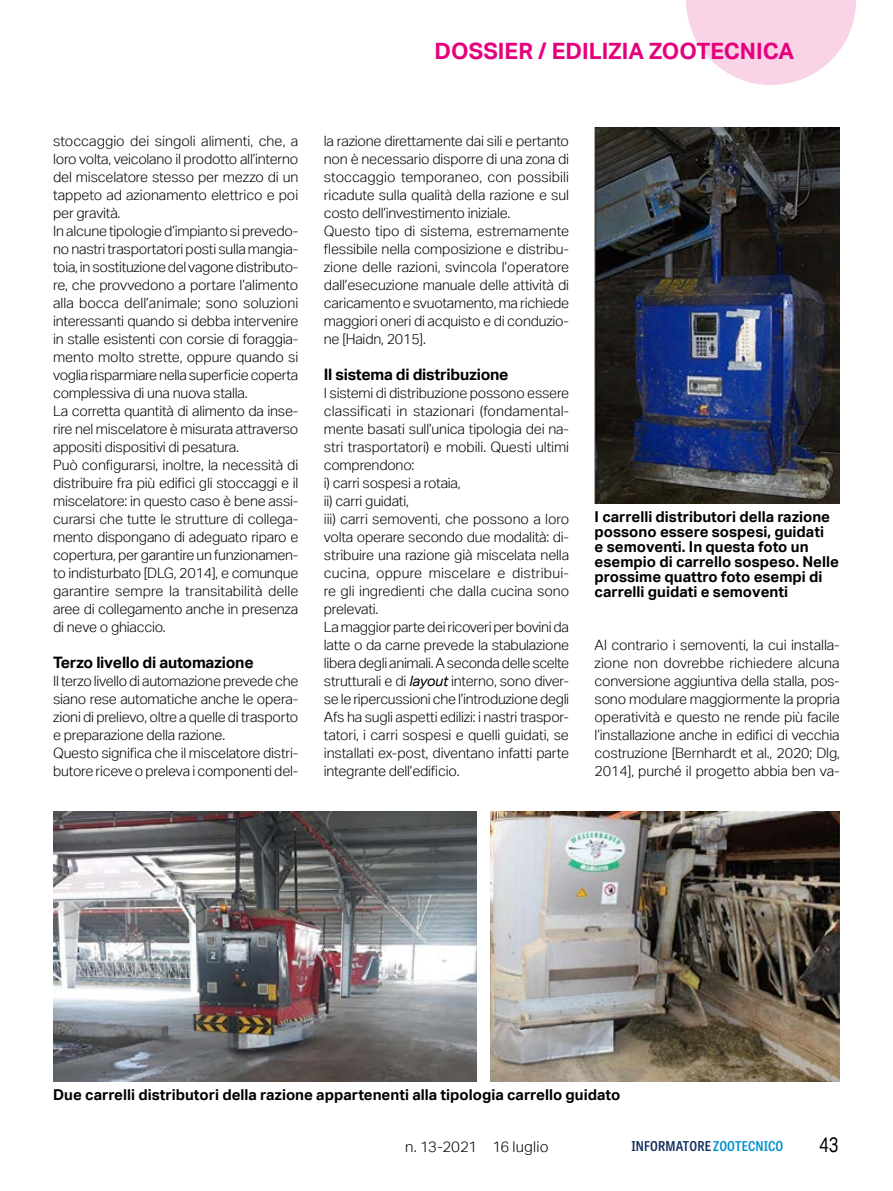
<style>
.page{position:relative;width:893px;height:1191px;background:#fff}
.page>*{position:absolute;margin:0;border:0;box-sizing:border-box;transform-origin:0 0}
.t1{font:700 22.5px "Aktiv Grotesk";color:#e6007d}
.t2{font:21px "Aktiv Grotesk";color:#000;scale:.8 1}
.iz20_titoletto_infra{font:700 15.75px "Aktiv Grotesk";letter-spacing:-.015em;color:#000}
.iz20_didascalia{font:700 15px/15px "Aktiv Grotesk";color:#000}
.t3{font:300 15px "Aktiv Grotesk";letter-spacing:.005em;color:#000}
.iz20_testo{font:300 14.25px/18px "Aktiv Grotesk";letter-spacing:-.015em;color:#000;text-align:justify}
.t4{font:600 semi-condensed 13.5px "Tablet Gothic";letter-spacing:.01em;color:#122e5c}
.s1{font-weight:400;font-style:italic}
.s2{color:#008fcf}
</style>
<div class="page">
<svg style="left:686px;top:0;width:170px;height:85px"></svg>
<img style="left:595px;top:128px;width:245px;height:376px">
<img style="left:53px;top:812px;width:423px;height:270px">
<img style="left:490px;top:812px;width:350px;height:270px">
<h1 class="t1" style="left:434px;top:37px;width:361px">DOSSIER / EDILIZIA ZOOTECNICA</h1>
<p class="iz20_testo" style="left:53px;top:132px;width:247px">stoccaggio dei singoli alimenti, che, a loro volta, veicolano il prodotto all’interno del miscelatore stesso per mezzo di un tappeto ad azionamento elettrico e poi per gravità.</p>
<p class="iz20_testo" style="left:53px;top:222px;width:247px">In alcune tipologie d’impianto si prevedo&shy;no nastri trasportatori posti sulla mangia&shy;toia, in sostituzione del vagone distributo&shy;re, che provvedono a portare l’alimento alla bocca dell’animale; sono soluzioni interessanti quando si debba intervenire in stalle esistenti con corsie di foraggia&shy;mento molto strette, oppure quando si voglia risparmiare nella superficie coperta complessiva di una nuova stalla.</p>
<p class="iz20_testo" style="left:53px;top:402px;width:247px">La corretta quantità di alimento da inse&shy;rire nel miscelatore è misurata attraverso appositi dispositivi di pesatura.</p>
<p class="iz20_testo" style="left:53px;top:456px;width:247px">Può configurarsi, inoltre, la necessità di distribuire fra più edifici gli stoccaggi e il miscelatore: in questo caso è bene assi&shy;curarsi che tutte le strutture di collega&shy;mento dispongano di adeguato riparo e copertura, per garantire un funzionamen&shy;to indisturbato [DLG, 2014], e comunque garantire sempre la transitabilità delle aree di collegamento anche in presenza di neve o ghiaccio.</p>
<p class="iz20_titoletto_infra" style="left:53px;top:652px;width:202px">Terzo livello di automazione</p>
<p class="iz20_testo" style="left:53px;top:672px;width:247px">Il terzo livello di automazione prevede che siano rese automatiche anche le opera&shy;zioni di prelievo, oltre a quelle di trasporto e preparazione della razione.</p>
<p class="iz20_testo" style="left:53px;top:744px;width:247px">Questo significa che il miscelatore distri&shy;butore riceve o preleva i componenti del-</p>
<p class="iz20_testo" style="left:324px;top:132px;width:247px">la razione direttamente dai sili e pertanto non è necessario disporre di una zona di stoccaggio temporaneo, con possibili ricadute sulla qualità della razione e sul costo dell’investimento iniziale.</p>
<p class="iz20_testo" style="left:324px;top:222px;width:247px">Questo tipo di sistema, estremamente flessibile nella composizione e distribu&shy;zione delle razioni, svincola l’operatore dall’esecuzione manuale delle attività di caricamento e svuotamento, ma richiede maggiori oneri di acquisto e di conduzio&shy;ne [Haidn, 2015].</p>
<p class="iz20_titoletto_infra" style="left:324px;top:364px;width:186px">Il sistema di distribuzione</p>
<p class="iz20_testo" style="left:324px;top:384px;width:247px">I sistemi di distribuzione possono essere classificati in stazionari (fondamental&shy;mente basati sull’unica tipologia dei na&shy;stri trasportatori) e mobili. Questi ultimi comprendono:</p>
<p class="iz20_testo" style="left:324px;top:474px;width:138px">i) carri sospesi a rotaia,</p>
<p class="iz20_testo" style="left:324px;top:492px;width:87px">ii) carri guidati,</p>
<p class="iz20_testo" style="left:324px;top:510px;width:247px">iii) carri semoventi, che possono a loro volta operare secondo due modalità: di&shy;stribuire una razione già miscelata nella cucina, oppure miscelare e distribui&shy;re gli ingredienti che dalla cucina sono prelevati.</p>
<p class="iz20_testo" style="left:324px;top:618px;width:247px">La maggior parte dei ricoveri per bovini da latte o da carne prevede la stabulazione libera degli animali. A seconda delle scelte strutturali e di <span class="s1">layout</span> interno, sono diver&shy;se le ripercussioni che l’introduzione degli Afs ha sugli aspetti edilizi: i nastri traspor&shy;tatori, i carri sospesi e quelli guidati, se installati ex-post, diventano infatti parte integrante dell’edificio.</p>
<p class="iz20_didascalia" style="left:595px;top:508px;width:246px">I carrelli distributori della razione possono essere sospesi, guidati<br>e semoventi. In questa foto un esempio di carrello sospeso. Nelle prossime quattro foto esempi di carrelli guidati e semoventi</p>
<p class="iz20_testo" style="left:595px;top:636px;width:247px">Al contrario i semoventi, la cui installa&shy;zione non dovrebbe richiedere alcuna conversione aggiuntiva della stalla, pos&shy;sono modulare maggiormente la propria operatività e questo ne rende più facile l’installazione anche in edifici di vecchia costruzione [Bernhardt et al., 2020; Dlg, 2014], purché il progetto abbia ben va-</p>
<p class="iz20_didascalia" style="left:53px;top:1086px;width:569px">Due carrelli distributori della razione appartenenti alla tipologia carrello guidato</p>
<p class="t3" style="left:405px;top:1138px;width:145px">n. 13-2021 16 luglio</p>
<p class="t4" style="left:631px;top:1137px;width:153px">INFORMATORE <span class="s2">ZOOTECNICO</span></p>
<h2 class="t2" style="left:819px;top:1132px;width:26px">43</h2>
</div>
